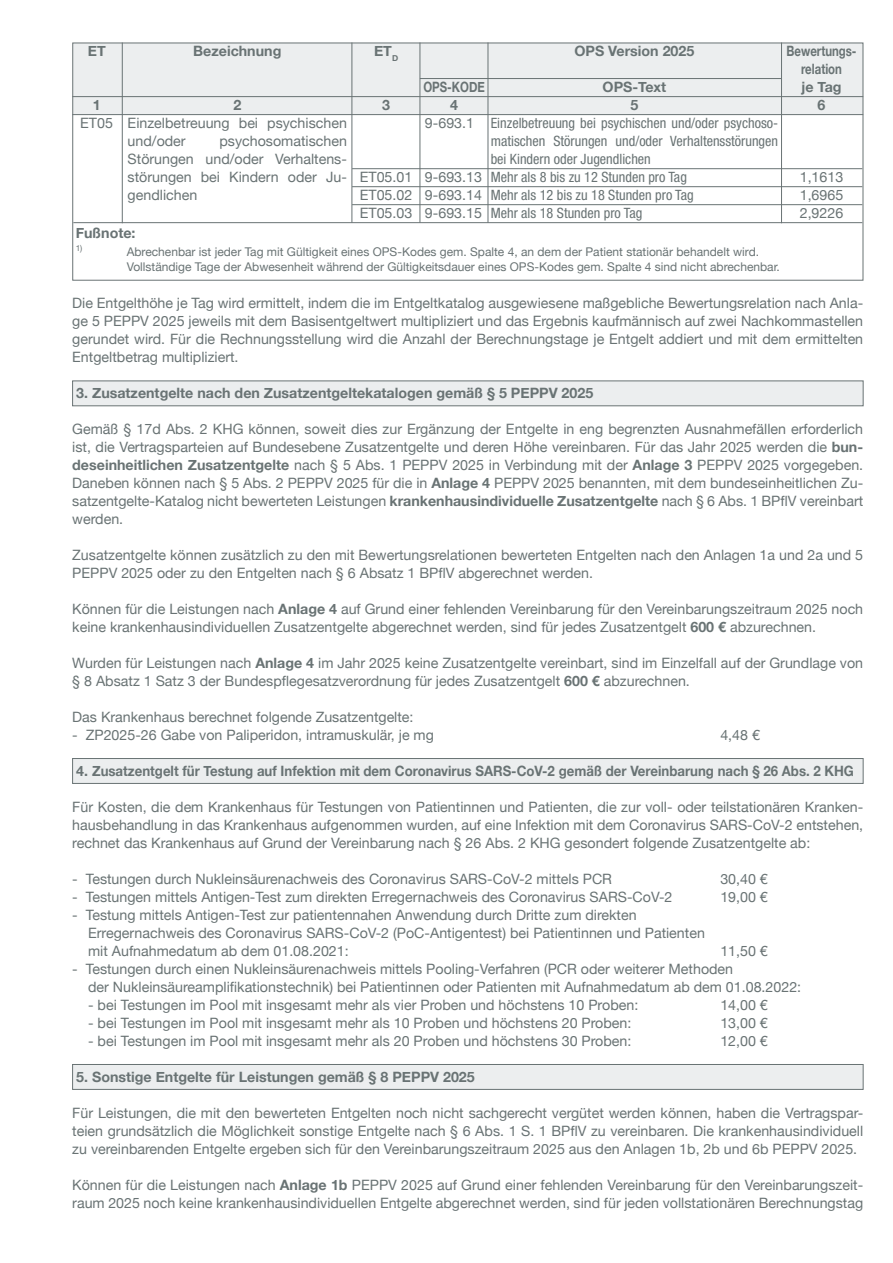
<style>
.page{position:relative;width:893px;height:1263px;background:#fff}
.page>*{position:absolute;margin:0;border:0;box-sizing:border-box;transform-origin:0 0}
.t1{font:14.25px/18px "Helvetica Neue";color:#697374;text-align:justify}
.t2{font:700 14.25px "Helvetica Neue";color:#697374}
.t3{font:condensed 14.25px/18px "Helvetica Neue";color:#697374;text-align:justify}
.t4{font:700 14.25px "Helvetica Neue";color:#697374;scale:.8 1}
.t5{font:12px "Helvetica Neue";color:#697374}
.t6{font:8.25px "Helvetica Neue";color:#697374}
.s1{font-weight:700}
</style>
<div class="page">
<div style="left:72px;top:381px;width:791px;height:25px;background:#eceeef;border:1px solid #697374"></div>
<div style="left:72px;top:758px;width:791px;height:26px;background:#eceeef;border:1px solid #697374"></div>
<div style="left:72px;top:1064px;width:791px;height:26px;background:#eceeef;border:1px solid #697374"></div>
<div style="left:73px;top:43px;width:789px;height:72px;background:#eceeef"></div>
<div style="left:72px;top:43px;width:791px;height:238px;border:1px solid #697374"></div>
<hr style="left:72px;top:96px;width:791px;height:1px;background:#697374">
<hr style="left:72px;top:114px;width:791px;height:1px;background:#697374">
<hr style="left:352px;top:168px;width:510px;height:1px;background:#697374">
<hr style="left:352px;top:186px;width:510px;height:1px;background:#697374">
<hr style="left:352px;top:204px;width:510px;height:1px;background:#697374">
<hr style="left:73px;top:222px;width:789px;height:1px;background:#697374">
<hr style="left:122px;top:43px;width:1px;height:180px;background:#697374">
<hr style="left:781px;top:43px;width:1px;height:180px;background:#697374">
<hr style="left:419px;top:43px;width:1px;height:180px;background:#697374">
<hr style="left:351px;top:43px;width:1px;height:180px;background:#697374">
<hr style="left:487px;top:43px;width:1px;height:180px;background:#697374">
<hr style="left:420px;top:78px;width:361px;height:1px;background:#697374">
<p class="t2" style="left:88px;top:40px;width:19px">ET</p>
<p class="t2" style="left:93px;top:94px;width:9px">1</p>
<p class="t1" style="left:80px;top:115px;width:34px">ET05</p>
<p class="t2" style="left:193px;top:40px;width:90px">Bezeichnung</p>
<p class="t2" style="left:233px;top:94px;width:9px">2</p>
<p class="t1" style="left:128px;top:115px;width:221px">Einzelbetreuung bei psychischen und/oder</p>
<p class="t1" style="left:128px;top:133px;width:221px;text-indent:92px">psychosomatischen Störungen und/oder Verhaltens&shy;störungen bei Kindern oder Ju&shy;gendlichen</p>
<p class="t2" style="left:374px;top:40px;width:26px">ET<sub>D</sub></p>
<p class="t2" style="left:382px;top:94px;width:9px">3</p>
<p class="t1" style="left:360px;top:169px;width:54px">ET05.01</p>
<p class="t1" style="left:360px;top:187px;width:54px">ET05.02</p>
<p class="t1" style="left:360px;top:205px;width:54px">ET05.03</p>
<p class="t2" style="left:574px;top:40px;width:121px">OPS Version 2025</p>
<p class="t2" style="left:603px;top:76px;width:65px">OPS-Text</p>
<p class="t2" style="left:630px;top:94px;width:9px">5</p>
<p class="t4" style="left:423px;top:76px;width:78px">OPS-KODE</p>
<p class="t2" style="left:450px;top:94px;width:9px">4</p>
<p class="t1" style="left:425px;top:115px;width:51px">9-693.1</p>
<p class="t3" style="left:491px;top:114px;width:289px">Einzelbetreuung bei psychischen und/oder psychoso&shy;matischen Störungen und/oder Verhaltensstörungen bei Kindern oder Jugendlichen</p>
<p class="t3" style="left:491px;top:168px;width:198px">Mehr als 8 bis zu 12 Stunden pro Tag</p>
<p class="t3" style="left:491px;top:186px;width:205px">Mehr als 12 bis zu 18 Stunden pro Tag</p>
<p class="t3" style="left:491px;top:204px;width:153px">Mehr als 18 Stunden pro Tag</p>
<p class="t1" style="left:425px;top:169px;width:59px">9-693.13</p>
<p class="t1" style="left:425px;top:187px;width:59px">9-693.14</p>
<p class="t1" style="left:425px;top:205px;width:59px">9-693.15</p>
<p class="t2" style="left:76px;top:222px;width:61px">Fußnote:</p>
<p class="t6" style="left:76px;top:243px;width:8px">1)</p>
<p class="t5" style="left:127px;top:243px;width:634px">Abrechenbar ist jeder Tag mit Gültigkeit eines OPS-Kodes gem. Spalte 4, an dem der Patient stationär behandelt wird.</p>
<p class="t5" style="left:127px;top:258px;width:655px">Vollständige Tage der Abwesenheit während der Gültigkeitsdauer eines OPS-Kodes gem. Spalte 4 sind nicht abrechenbar.</p>
<p class="t4" style="left:786px;top:40px;width:89px">Bewertungs-</p>
<p class="t4" style="left:801px;top:58px;width:53px">relation</p>
<p class="t2" style="left:801px;top:76px;width:42px">je Tag</p>
<p class="t2" style="left:818px;top:94px;width:9px">6</p>
<p class="t1" style="left:800px;top:169px;width:45px">1,1613</p>
<p class="t1" style="left:800px;top:187px;width:45px">1,6965</p>
<p class="t1" style="left:800px;top:205px;width:45px">2,9226</p>
<p class="t1" style="left:72px;top:295px;width:792px">Die Entgelthöhe je Tag wird ermittelt, indem die im Entgeltkatalog ausgewiesene maßgebliche Bewertungsrelation nach Anla&shy;ge 5 PEPPV 2025 jeweils mit dem Basisentgeltwert multipliziert und das Ergebnis kaufmännisch auf zwei Nachkommastellen gerundet wird. Für die Rechnungsstellung wird die Anzahl der Berechnungstage je Entgelt addiert und mit dem ermittelten Entgeltbetrag multipliziert.</p>
<p class="t2" style="left:76px;top:382px;width:519px">3. Zusatzentgelte nach den Zusatzentgeltekatalogen gemäß § 5 PEPPV 2025</p>
<p class="t1" style="left:72px;top:421px;width:792px">Gemäß § 17d Abs. 2 KHG können, soweit dies zur Ergänzung der Entgelte in eng begrenzten Ausnahmefällen erforderlich ist, die Vertragsparteien auf Bundesebene Zusatzentgelte und deren Höhe vereinbaren. Für das Jahr 2025 werden die <span class="s1">bun&shy;deseinheitlichen Zusatzentgelte</span> nach § 5 Abs. 1 PEPPV 2025 in Verbindung mit der <span class="s1">Anlage 3</span> PEPPV 2025 vorgegeben.<br>Daneben können nach § 5 Abs. 2 PEPPV 2025 für die in <span class="s1">Anlage 4</span> PEPPV 2025 benannten, mit dem bundeseinheitlichen Zu&shy;satzentgelte-Katalog nicht bewerteten Leistungen <span class="s1">krankenhausindividuelle Zusatzentgelte</span> nach § 6 Abs. 1 BPflV vereinbart werden.</p>
<p class="t1" style="left:72px;top:547px;width:792px">Zusatzentgelte können zusätzlich zu den mit Bewertungsrelationen bewerteten Entgelten nach den Anlagen 1a und 2a und 5<br>PEPPV 2025 oder zu den Entgelten nach § 6 Absatz 1 BPflV abgerechnet werden.</p>
<p class="t1" style="left:72px;top:601px;width:792px">Können für die Leistungen nach <span class="s1">Anlage 4</span> auf Grund einer fehlenden Vereinbarung für den Vereinbarungszeitraum 2025 noch keine krankenhausindividuellen Zusatzentgelte abgerechnet werden, sind für jedes Zusatzentgelt <span class="s1">600 €</span> abzurechnen.</p>
<p class="t1" style="left:72px;top:655px;width:792px">Wurden für Leistungen nach <span class="s1">Anlage 4</span> im Jahr 2025 keine Zusatzentgelte vereinbart, sind im Einzelfall auf der Grundlage von § 8 Absatz 1 Satz 3 der Bundespflegesatzverordnung für jedes Zusatzentgelt <span class="s1">600 €</span> abzurechnen.</p>
<p class="t1" style="left:72px;top:709px;width:343px">Das Krankenhaus berechnet folgende Zusatzentgelte:</p>
<p class="t1" style="left:72px;top:727px;width:363px">- ZP2025-26 Gabe von Paliperidon, intramuskulär, je mg</p>
<p class="t1" style="left:720px;top:727px;width:41px">4,48 €</p>
<p class="t2" style="left:76px;top:760px;width:779px">4. Zusatzentgelt für Testung auf Infektion mit dem Coronavirus SARS-CoV-2 gemäß der Vereinbarung nach § 26 Abs. 2 KHG</p>
<p class="t1" style="left:72px;top:799px;width:792px">Für Kosten, die dem Krankenhaus für Testungen von Patientinnen und Patienten, die zur voll- oder teilstationären Kranken&shy;hausbehandlung in das Krankenhaus aufgenommen wurden, auf eine Infektion mit dem Coronavirus SARS-CoV-2 entstehen, rechnet das Krankenhaus auf Grund der Vereinbarung nach § 26 Abs. 2 KHG gesondert folgende Zusatzentgelte ab:</p>
<p class="t1" style="left:72px;top:871px;width:541px">- Testungen durch Nukleinsäurenachweis des Coronavirus SARS-CoV-2 mittels PCR</p>
<p class="t1" style="left:720px;top:871px;width:49px">30,40 €</p>
<p class="t1" style="left:72px;top:889px;width:602px">- Testungen mittels Antigen-Test zum direkten Erregernachweis des Coronavirus SARS-CoV-2</p>
<p class="t1" style="left:720px;top:889px;width:49px">19,00 €</p>
<p class="t1" style="left:72px;top:907px;width:566px">- Testung mittels Antigen-Test zur patientennahen Anwendung durch Dritte zum direkten</p>
<p class="t1" style="left:88px;top:925px;width:618px">Erregernachweis des Coronavirus SARS-CoV-2 (PoC-Antigentest) bei Patientinnen und Patienten</p>
<p class="t1" style="left:88px;top:943px;width:262px">mit Aufnahmedatum ab dem 01.08.2021:</p>
<p class="t1" style="left:720px;top:943px;width:49px">11,50 €</p>
<p class="t1" style="left:72px;top:961px;width:662px">- Testungen durch einen Nukleinsäurenachweis mittels Pooling-Verfahren (PCR oder weiterer Methoden</p>
<p class="t1" style="left:88px;top:979px;width:715px">der Nukleinsäureamplifikationstechnik) bei Patientinnen oder Patienten mit Aufnahmedatum ab dem 01.08.2022:</p>
<p class="t1" style="left:88px;top:997px;width:552px">- bei Testungen im Pool mit insgesamt mehr als vier Proben und höchstens 10 Proben:</p>
<p class="t1" style="left:720px;top:997px;width:49px">14,00 €</p>
<p class="t1" style="left:88px;top:1015px;width:545px">- bei Testungen im Pool mit insgesamt mehr als 10 Proben und höchstens 20 Proben:</p>
<p class="t1" style="left:720px;top:1015px;width:49px">13,00 €</p>
<p class="t1" style="left:88px;top:1033px;width:545px">- bei Testungen im Pool mit insgesamt mehr als 20 Proben und höchstens 30 Proben:</p>
<p class="t1" style="left:720px;top:1033px;width:49px">12,00 €</p>
<p class="t2" style="left:76px;top:1066px;width:400px">5. Sonstige Entgelte für Leistungen gemäß § 8 PEPPV 2025</p>
<p class="t1" style="left:72px;top:1105px;width:792px">Für Leistungen, die mit den bewerteten Entgelten noch nicht sachgerecht vergütet werden können, haben die Vertragspar&shy;teien grundsätzlich die Möglichkeit sonstige Entgelte nach § 6 Abs. 1 S. 1 BPflV zu vereinbaren. Die krankenhausindividuell zu vereinbarenden Entgelte ergeben sich für den Vereinbarungszeitraum 2025 aus den Anlagen 1b, 2b und 6b PEPPV 2025.</p>
<p class="t1" style="left:72px;top:1177px;width:792px">Können für die Leistungen nach <span class="s1">Anlage 1b</span> PEPPV 2025 auf Grund einer fehlenden Vereinbarung für den Vereinbarungszeit&shy;raum 2025 noch keine krankenhausindividuellen Entgelte abgerechnet werden, sind für jeden vollstationären Berechnungstag</p>
</div>
